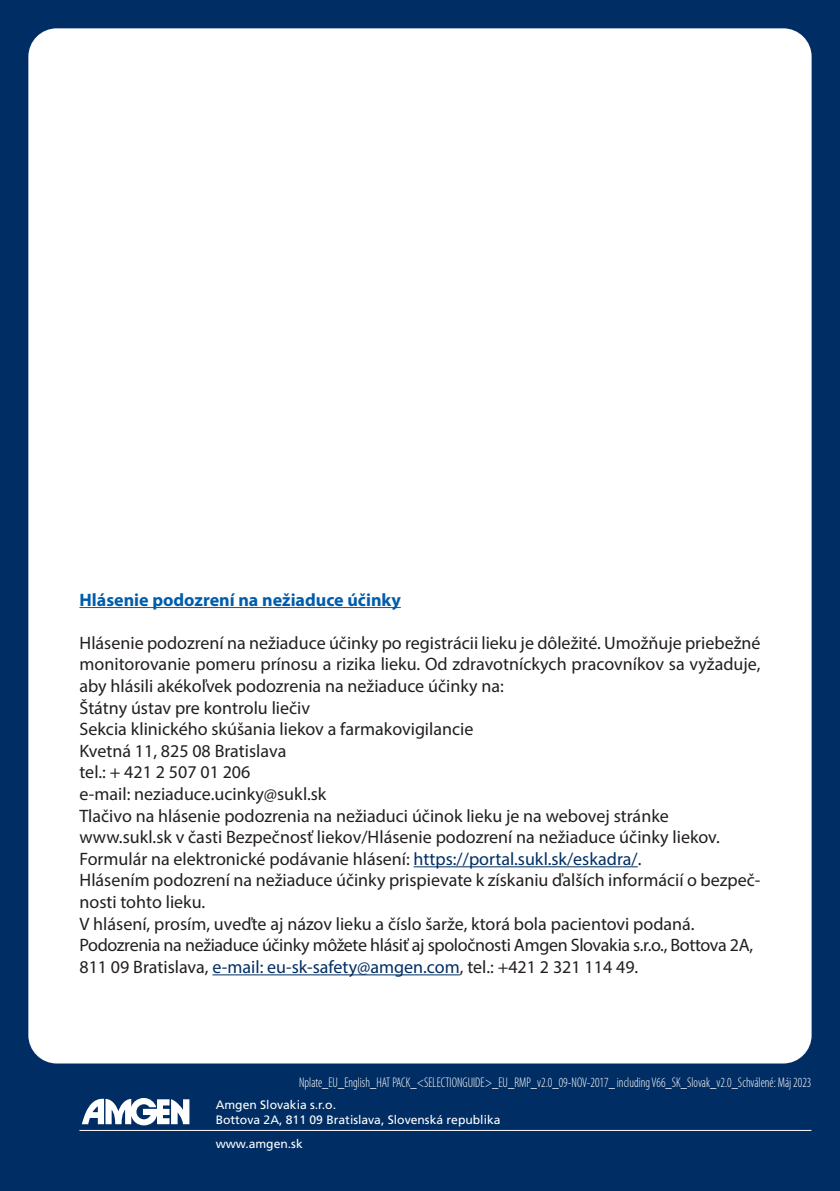
<style>
.page{position:relative;width:840px;height:1191px;background:#fff}
.page>*{position:absolute;margin:0;border:0;box-sizing:border-box;transform-origin:0 0}
.t1{font:18px/21.6px "Myriad Pro";color:#231f20}
.t2{font:700 18px "Myriad Pro";color:#015dac}
.t3{font:300 condensed 14px "Myriad Pro";color:#fff;scale:.9 1}
.t4{font:12.2px/14.6px "Frutiger CE";color:#fff}
.s1{color:#002e64}
</style>
<div class="page">
<div style="left:0;top:0;width:839px;height:1191px;background:#002e64"></div>
<hr style="left:79px;top:1130px;width:732px;height:1px;background:#fff">
<div style="left:28px;top:28px;width:783px;height:1035px;background:#fff;border-radius:28px"></div>
<hr style="left:79px;top:607px;width:321px;height:1px;background:#015dac">
<hr style="left:413px;top:866px;width:224px;height:1px;background:#002e64">
<hr style="left:212px;top:974px;width:247px;height:1px;background:#002e64">
<svg style="left:82px;top:1098px;width:107px;height:27px"></svg>
<p class="t2" style="left:79px;top:592px;width:323px">Hlásenie podozrení na nežiaduce účinky</p>
<p class="t1" style="left:79px;top:633px;width:682px">Hlásenie podozrení na nežiaduce účinky po registrácii lieku je dôležité. Umožňuje priebežné monitorovanie pomeru prínosu a rizika lieku. Od zdravotníckych pracovníkov sa vyžaduje, aby hlásili akékoľvek podozrenia na nežiaduce účinky na:<br>Štátny ústav pre kontrolu liečiv<br>Sekcia klinického skúšania liekov a farmakovigilancie<br>Kvetná 11, 825 08 Bratislava<br>tel.: + 421 2 507 01 206<br>e-mail: neziaduce.ucinky@sukl.sk<br>Tlačivo na hlásenie podozrenia na nežiaduci účinok lieku je na webovej stránke www.sukl.sk v časti Bezpečnosť liekov/Hlásenie podozrení na nežiaduce účinky liekov.<br>Formulár na elektronické podávanie hlásení: <span class="s1">https://portal.sukl.sk/eskadra/</span>.<br>Hlásením podozrení na nežiaduce účinky prispievate k získaniu ďalších informácií o bezpeč&shy;nosti tohto lieku.<br>V hlásení, prosím, uveďte aj názov lieku a číslo šarže, ktorá bola pacientovi podaná.<br>Podozrenia na nežiaduce účinky môžete hlásiť aj spoločnosti Amgen Slovakia s.r.o., Bottova 2A, 811 09 Bratislava, <span class="s1">e-mail: eu-sk-safety@amgen.com</span>, tel.: +421 2 321 114 49.</p>
<p class="t3" style="left:299px;top:1077px;width:570px">Nplate_EU_English_HAT PACK_&lt;SELECTIONGUIDE&gt;_EU_RMP_v2.0_09-NOV-2017_ including V66_SK_Slovak_v2.0_Schválené: Máj 2023</p>
<p class="t4" style="left:215px;top:1098px;width:286px">Amgen Slovakia s.r.o.<br>Bottova 2A, 811 09 Bratislava, Slovenská republika</p>
<p class="t4" style="left:215px;top:1137px;width:88px">www.amgen.sk</p>
</div>
